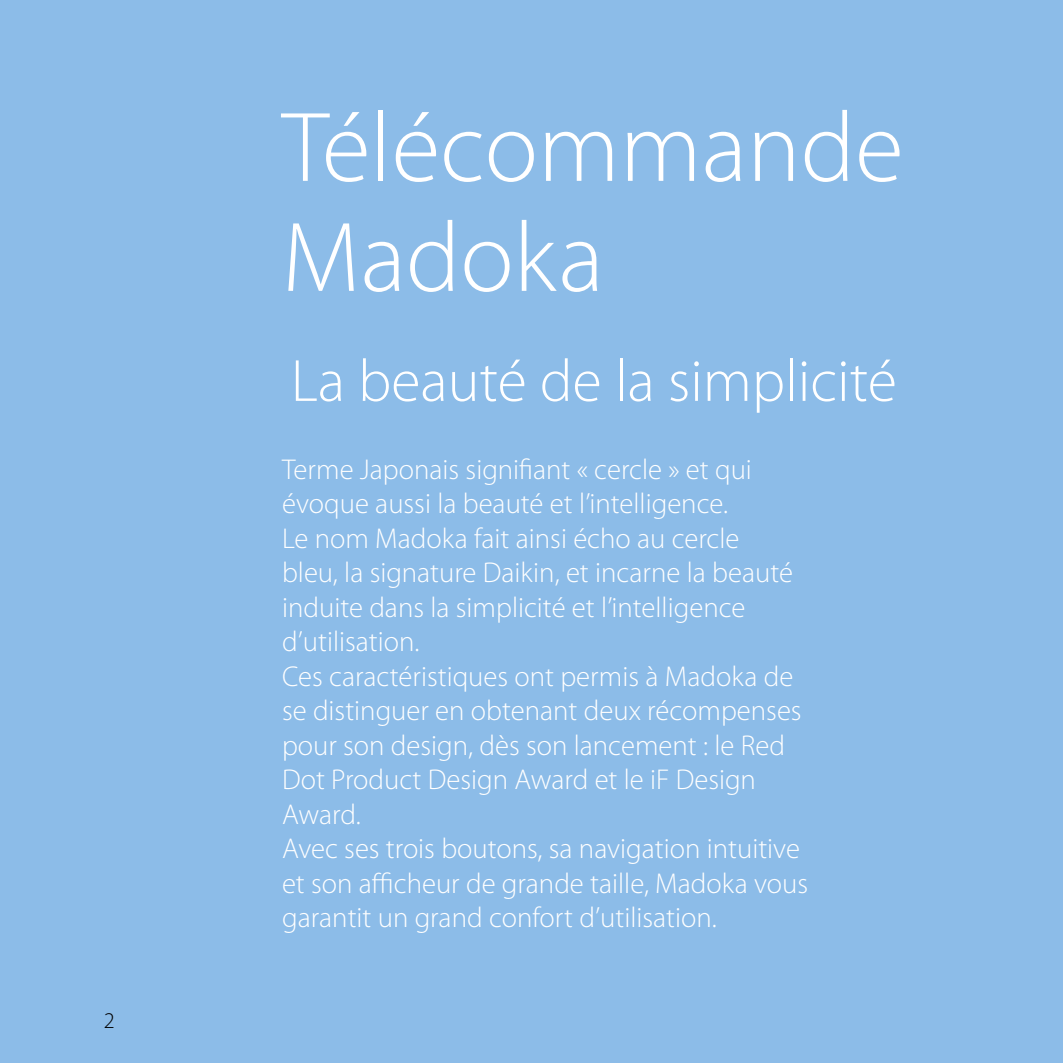
<style>
.page{position:relative;width:1063px;height:1063px;background:#8cbce8}
.page>*{position:absolute;margin:0;border:0;box-sizing:border-box;transform-origin:0 0}
.t1{font:300 100px/110px "Myriad Pro";color:#fff}
.t2{font:300 60px "Myriad Pro";color:#fff}
.t3{font:300 28.75px/34.5px "Myriad Pro";color:#fff}
.t4{font:300 22.5px "Myriad Pro";color:#000}
</style>
<div class="page">
<p class="t4" style="left:104px;top:1007px;width:12px">2</p>
<p class="t1" style="left:282px;top:92px;width:623px">Télécommande<br>Madoka</p>
<p class="t2" style="left:291px;top:345px;width:607px">La beauté de la simplicité</p>
<p class="t3" style="left:282px;top:452px;width:471px">Terme Japonais signifiant « cercle » et qui évoque aussi la beauté et l’intelligence.</p>
<p class="t3" style="left:282px;top:521px;width:512px">Le nom Madoka fait ainsi écho au cercle bleu, la signature Daikin, et incarne la beauté induite dans la simplicité et l’intelligence d’utilisation.</p>
<p class="t3" style="left:282px;top:659px;width:521px">Ces caractéristiques ont permis à Madoka de se distinguer en obtenant deux récompenses pour son design, dès son lancement : le Red Dot Product Design Award et le iF Design Award.</p>
<p class="t3" style="left:282px;top:831px;width:528px">Avec ses trois boutons, sa navigation intuitive et son afficheur de grande taille, Madoka vous garantit un grand confort d’utilisation.</p>
</div>
